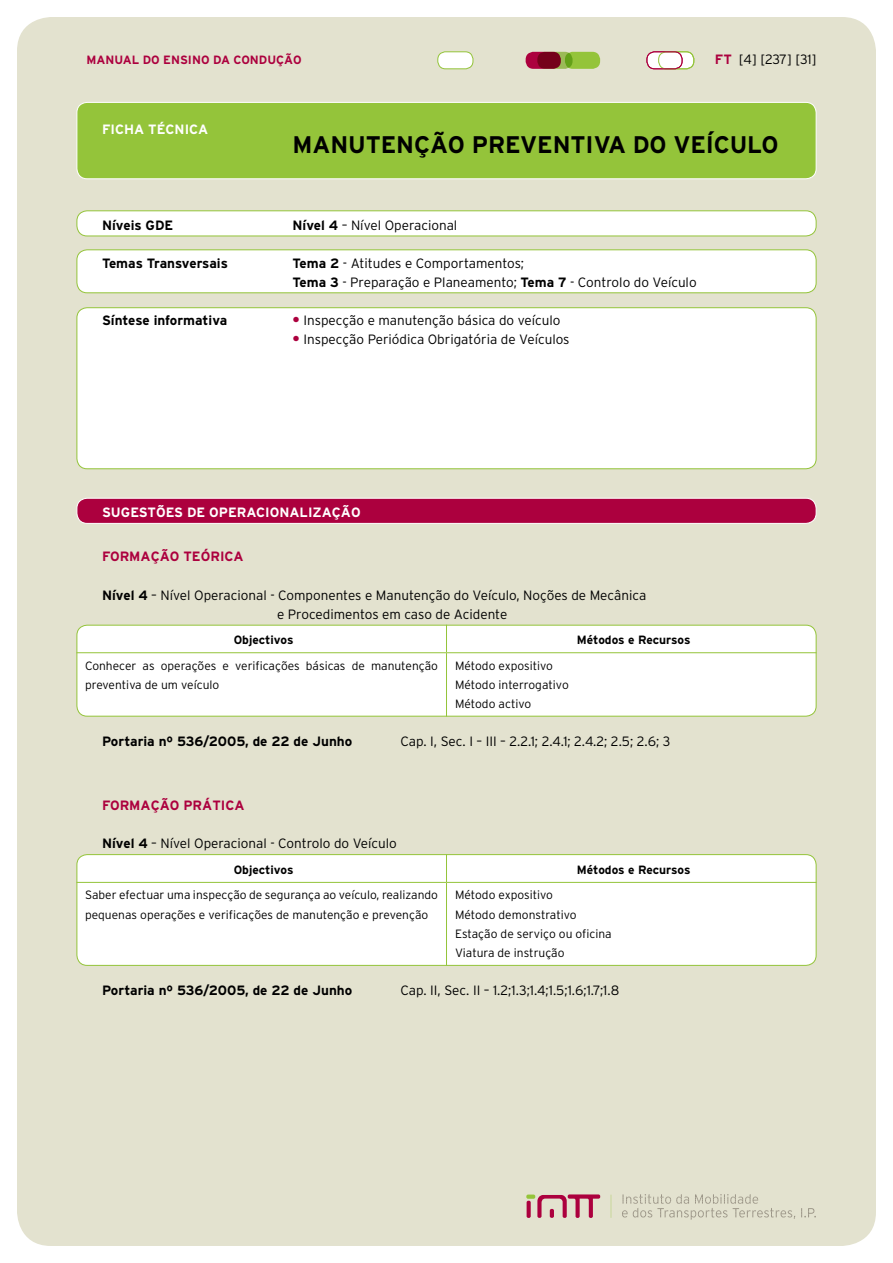
<style>
.page{position:relative;width:893px;height:1263px;background:#fff}
.page>*{position:absolute;margin:0;border:0;box-sizing:border-box;transform-origin:0 0}
.Texto_Body_Copy{font:700 24px "Interstate";letter-spacing:-.005em;color:#000}
.Texto_Body_Copy-2{font:300 13.5px/19.2px "Interstate";color:#000}
.Texto_Body_Copy-3{font:700 13.5px "Interstate";color:#000}
.Texto_Body_Copy-4{font:700 13.5px "Interstate";color:#fff}
.Texto_Body_Copy-5{font:700 13.5px "Interstate";color:#ac003e}
.t1{font:300 12px/19.2px "Interstate";color:#000}
.Texto_Body_Copy-6{font:700 12px "Interstate";color:#000}
.t2{font:700 12px "Interstate";color:#ac003e}
.s1{font-weight:700;color:#ac003e}
.s2{font-weight:700}
.s3{font-weight:700;font-size:15px;color:#ac003e}
</style>
<div class="page">
<div style="left:17px;top:17px;width:859px;height:1229px;background:#e3e2cf"></div>
<svg style="left:76px;top:855px;width:741px;height:111px"></svg>
<svg style="left:76px;top:625px;width:741px;height:92px"></svg>
<svg style="left:76px;top:498px;width:741px;height:26px;background:#b2134c"></svg>
<svg style="left:76px;top:211px;width:741px;height:26px"></svg>
<svg style="left:76px;top:250px;width:741px;height:44px"></svg>
<svg style="left:76px;top:308px;width:741px;height:161px"></svg>
<div style="left:76px;top:102px;width:741px;height:77px;background:#94c43a"></div>
<svg style="left:446px;top:625px;width:1px;height:27px"></svg>
<hr style="left:77px;top:652px;width:369px;height:1px;background:#94c43a">
<hr style="left:446px;top:652px;width:370px;height:1px;background:#94c43a">
<hr style="left:446px;top:653px;width:1px;height:63px;background:#94c43a">
<svg style="left:446px;top:854px;width:1px;height:28px"></svg>
<hr style="left:77px;top:882px;width:369px;height:1px;background:#94c43a">
<hr style="left:446px;top:882px;width:370px;height:1px;background:#94c43a">
<hr style="left:446px;top:883px;width:1px;height:82px;background:#94c43a">
<svg style="left:527px;top:1194px;width:73px;height:24px;background:#cd8e97"></svg>
<svg style="left:622px;top:1194px;width:194px;height:26px;background:#d8d7c4"></svg>
<svg style="left:611px;top:1194px;width:1px;height:24px"></svg>
<svg style="left:526px;top:52px;width:74px;height:17px"></svg>
<svg style="left:437px;top:52px;width:36px;height:17px"></svg>
<svg style="left:647px;top:52px;width:47px;height:17px"></svg>
<p class="t2" style="left:86px;top:53px;width:217px">MANUAL DO ENSINO DA CONDUÇÃO</p>
<p class="Texto_Body_Copy-2" style="left:715px;top:49px;width:103px"><span class="s1">FT</span> [4] [237] [31]</p>
<p class="Texto_Body_Copy-4" style="left:102px;top:122px;width:108px">FICHA TÉCNICA</p>
<p class="Texto_Body_Copy" style="left:293px;top:131px;width:487px">MANUTENÇÃO PREVENTIVA DO VEÍCULO</p>
<p class="Texto_Body_Copy-3" style="left:102px;top:217px;width:73px">Níveis GDE</p>
<p class="Texto_Body_Copy-2" style="left:293px;top:215px;width:166px"><span class="s2">Nível 4</span> – Nível Operacional</p>
<p class="Texto_Body_Copy-3" style="left:102px;top:256px;width:127px">Temas Transversais</p>
<p class="Texto_Body_Copy-2" style="left:293px;top:253px;width:233px"><span class="s2">Tema 2</span> - Atitudes e Comportamentos;</p>
<p class="Texto_Body_Copy-2" style="left:293px;top:273px;width:406px"><span class="s2">Tema 3</span> - Preparação e Planeamento; <span class="s2">Tema 7</span> - Controlo do Veículo</p>
<p class="Texto_Body_Copy-3" style="left:102px;top:313px;width:127px">Síntese informativa</p>
<p class="Texto_Body_Copy-2" style="left:293px;top:311px;width:270px"><span class="s3">•</span> Inspecção e manutenção básica do veículo</p>
<p class="Texto_Body_Copy-2" style="left:293px;top:330px;width:278px"><span class="s3">•</span> Inspecção Periódica Obrigatória de Veículos</p>
<p class="Texto_Body_Copy-4" style="left:102px;top:504px;width:260px">SUGESTÕES DE OPERACIONALIZAÇÃO</p>
<p class="Texto_Body_Copy-5" style="left:102px;top:549px;width:143px">FORMAÇÃO TEÓRICA</p>
<p class="Texto_Body_Copy-2" style="left:277px;top:585px;width:371px;text-indent:-175px"><span class="s2">Nível 4</span> – Nível Operacional - Componentes e Manutenção do Veículo, Noções de Mecânica e Procedimentos em caso de Acidente</p>
<p class="Texto_Body_Copy-6" style="left:234px;top:633px;width:61px">Objectivos</p>
<p class="Texto_Body_Copy-6" style="left:577px;top:633px;width:115px">Métodos e Recursos</p>
<p class="t1" style="left:85px;top:656px;width:354px">Conhecer as operações e verificações básicas de manutenção preventiva de um veículo</p>
<p class="t1" style="left:455px;top:656px;width:100px">Método expositivo</p>
<p class="t1" style="left:455px;top:675px;width:115px">Método interrogativo</p>
<p class="t1" style="left:455px;top:694px;width:78px">Método activo</p>
<p class="Texto_Body_Copy-3" style="left:102px;top:734px;width:252px">Portaria nº 536/2005, de 22 de Junho</p>
<p class="Texto_Body_Copy-2" style="left:401px;top:732px;width:271px">Cap. I, Sec. I – III – 2.2.1; 2.4.1; 2.4.2; 2.5; 2.6; 3</p>
<p class="Texto_Body_Copy-5" style="left:102px;top:798px;width:144px">FORMAÇÃO PRÁTICA</p>
<p class="Texto_Body_Copy-2" style="left:102px;top:834px;width:296px"><span class="s2">Nível 4</span> – Nível Operacional - Controlo do Veículo</p>
<p class="Texto_Body_Copy-6" style="left:234px;top:863px;width:61px">Objectivos</p>
<p class="Texto_Body_Copy-6" style="left:577px;top:863px;width:115px">Métodos e Recursos</p>
<p class="t1" style="left:85px;top:885px;width:354px">Saber efectuar uma inspecção de segurança ao veículo, realizando pequenas operações e verificações de manutenção e prevenção</p>
<p class="t1" style="left:455px;top:885px;width:100px">Método expositivo</p>
<p class="t1" style="left:455px;top:904px;width:123px">Método demonstrativo</p>
<p class="t1" style="left:455px;top:924px;width:158px">Estação de serviço ou oficina</p>
<p class="t1" style="left:455px;top:943px;width:111px">Viatura de instrução</p>
<p class="Texto_Body_Copy-3" style="left:102px;top:983px;width:252px">Portaria nº 536/2005, de 22 de Junho</p>
<p class="Texto_Body_Copy-2" style="left:401px;top:980px;width:220px">Cap. II, Sec. II – 1.2;1.3;1.4;1.5;1.6;1.7;1.8</p>
</div>
